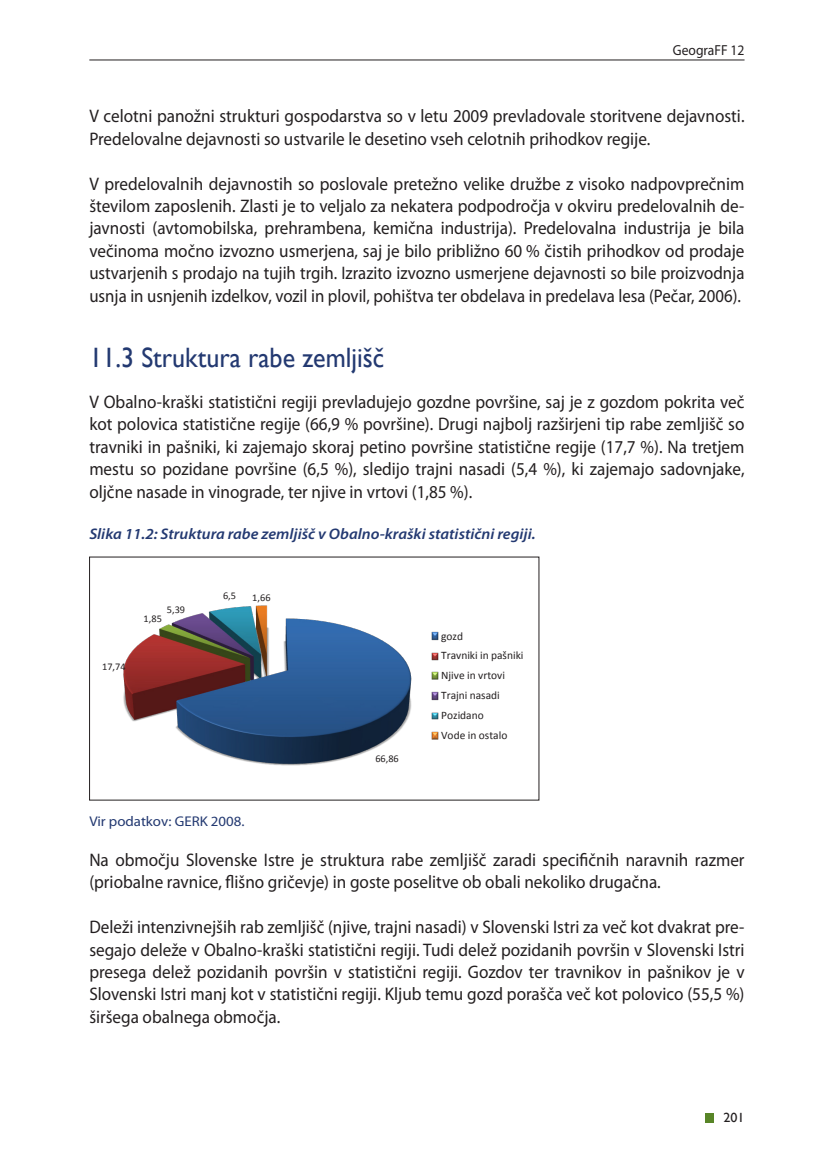
<style>
.page{position:relative;width:819px;height:1166px;background:#fff}
.page>*{position:absolute;margin:0;border:0;box-sizing:border-box;transform-origin:0 0}
.t1{font:28px "Gill Sans";color:#233971;scale:.93 1}
.t2{font:18.2px/22.4px "Myriad Pro";color:#231f20;text-align:justify;scale:.94 1}
.t3{font:italic 600 15.4px "Myriad Pro";color:#233971;scale:1.05 1}
.t4{font:14.53px "Myriad Pro";color:#231f20;scale:.93 1}
.t5{font:14.17px "Myriad Pro";color:#233971;scale:1.05 1}
.t6{font:13.3px "Gill Sans";color:#231f20;scale:1.05 1}
.t7{font:11.38px/19.9px "Calibri";color:#231f20}
.t8{font:10.33px "Calibri";color:#231f20}
</style>
<div class="page">
<hr style="left:89px;top:60px;width:655px;height:1px;background:#231f20">
<div style="left:705px;top:1113px;width:9px;height:9px;background:#588527"></div>
<svg style="left:99px;top:605px;width:433px;height:196px"></svg>
<p class="t4" style="left:673px;top:41px;width:78px">GeograFF 12</p>
<p class="t2" style="left:89px;top:105px;width:698px">V celotni panožni strukturi gospodarstva so v letu 2009 prevladovale storitvene dejavnosti.<br>Predelovalne dejavnosti so ustvarile le desetino vseh celotnih prihodkov regije.</p>
<p class="t2" style="left:89px;top:172px;width:698px">V predelovalnih dejavnostih so poslovale pretežno velike družbe z visoko nadpovprečnim številom zaposlenih. Zlasti je to veljalo za nekatera podpodročja v okviru predelovalnih de&shy;javnosti (avtomobilska, prehrambena, kemična industrija). Predelovalna industrija je bila večinoma močno izvozno usmerjena, saj je bilo približno 60 % čistih prihodkov od prodaje ustvarjenih s prodajo na tujih trgih. Izrazito izvozno usmerjene dejavnosti so bile proizvodnja usnja in usnjenih izdelkov, vozil in plovil, pohištva ter obdelava in predelava lesa (Pečar, 2006).</p>
<h1 class="t1" style="left:89px;top:341px;width:319px">11.3 Struktura rabe zemljišč</h1>
<p class="t2" style="left:89px;top:390px;width:698px">V Obalno-kraški statistični regiji prevladujejo gozdne površine, saj je z gozdom pokrita več kot polovica statistične regije (66,9 % površine). Drugi najbolj razširjeni tip rabe zemljišč so travniki in pašniki, ki zajemajo skoraj petino površine statistične regije (17,7 %). Na tretjem mestu so pozidane površine (6,5 %), sledijo trajni nasadi (5,4 %), ki zajemajo sadovnjake, oljčne nasade in vinograde, ter njive in vrtovi (1,85 %).</p>
<p class="t3" style="left:89px;top:524px;width:426px">Slika 11.2: Struktura rabe zemljišč v Obalno-kraški statistični regiji.</p>
<p class="t8" style="left:102px;top:660px;width:25px">17,74</p>
<p class="t8" style="left:167px;top:603px;width:20px">5,39</p>
<p class="t8" style="left:144px;top:612px;width:20px">1,85</p>
<p class="t8" style="left:223px;top:589px;width:15px">6,5</p>
<p class="t8" style="left:252px;top:591px;width:20px">1,66</p>
<p class="t8" style="left:375px;top:752px;width:25px">66,86</p>
<p class="t7" style="left:441px;top:626px;width:84px">gozd<br>Travniki in pašniki<br>Njive in vrtovi<br>Trajni nasadi<br>Pozidano<br>Vode in ostalo</p>
<p class="t5" style="left:89px;top:813px;width:149px">Vir podatkov: GERK 2008.</p>
<p class="t2" style="left:89px;top:848px;width:698px">Na območju Slovenske Istre je struktura rabe zemljišč zaradi specifičnih naravnih razmer (priobalne ravnice, flišno gričevje) in goste poselitve ob obali nekoliko drugačna.</p>
<p class="t2" style="left:89px;top:915px;width:698px">Deleži intenzivnejših rab zemljišč (njive, trajni nasadi) v Slovenski Istri za več kot dvakrat pre&shy;segajo deleže v Obalno-kraški statistični regiji. Tudi delež pozidanih površin v Slovenski Istri presega delež pozidanih površin v statistični regiji. Gozdov ter travnikov in pašnikov je v Slovenski Istri manj kot v statistični regiji. Kljub temu gozd porašča več kot polovico (55,5 %) širšega obalnega območja.</p>
<p class="t6" style="left:723px;top:1110px;width:21px">201</p>
</div>
